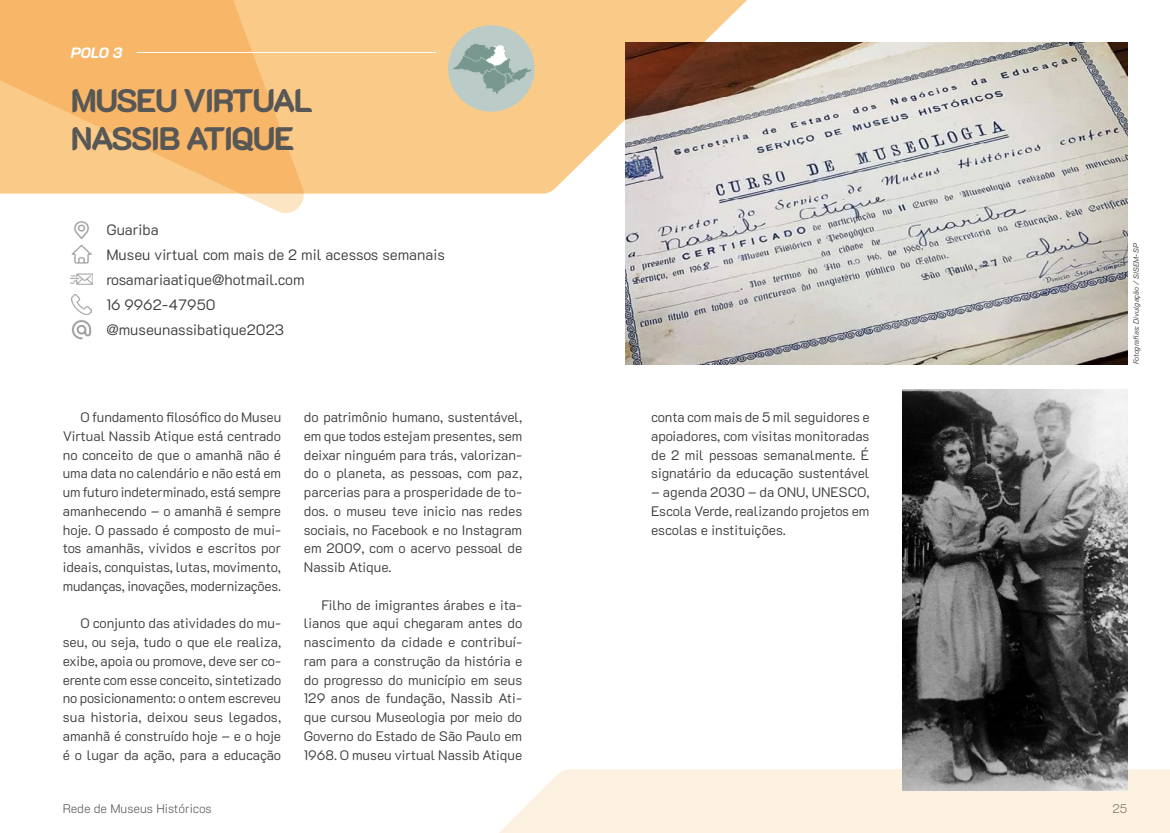
<style>
.page{position:relative;width:1170px;height:833px;background:#fff}
.page>*{position:absolute;margin:0;border:0;box-sizing:border-box;transform-origin:0 0}
.t1{font:800 32.5px/37.5px "K2 D";letter-spacing:-.05em;color:#575756}
.t2{font:300 15px/25px "K2 D";color:#3c3c3b}
.t3{font:italic 800 15px "K2 D";color:#fff}
.t4{font:300 13.75px/18.8px "K2 D";color:#3c3c3b;text-align:justify}
.t5{font:200 12.5px "K2 D";color:#575756}
.t6{font:italic 300 7.5px "K2 D";letter-spacing:-.015em;color:#3c3c3b}
</style>
<div class="page">
<img style="left:625px;top:43px;width:502px;height:321px">
<svg style="left:308px;top:0;width:473px;height:194px;background:#e2bd8e"></svg>
<svg style="left:0;top:0;width:308px;height:213px;background:#f8c37f"></svg>
<div style="left:499px;top:769px;width:670px;height:64px;background:#fdf2e1"></div>
<img style="left:902px;top:390px;width:225px;height:400px">
<img style="left:74px;top:221px;width:15px;height:19px">
<img style="left:72px;top:244px;width:19px;height:19px">
<img style="left:71px;top:273px;width:21px;height:12px">
<img style="left:72px;top:295px;width:19px;height:19px">
<img style="left:72px;top:320px;width:20px;height:20px">
<div style="left:448px;top:25px;width:86px;height:87px;background:#bbcbc7;border-radius:50%"></div>
<img style="left:450px;top:43px;width:82px;height:51px">
<hr style="left:136px;top:52px;width:300px;height:1px;background:#fff">
<p class="t3" style="left:71px;top:44px;width:53px">POLO 3</p>
<h1 class="t1" style="left:71px;top:82px;width:243px">MUSEU VIRTUAL<br>NASSIB ATIQUE</h1>
<p class="t2" style="left:106px;top:217px;width:340px">Guariba<br>Museu virtual com mais de 2 mil acessos semanais rosamariaatique@hotmail.com<br>16 9962-47950<br>@museunassibatique2023</p>
<p class="t4" style="left:63px;top:408px;width:220px;text-indent:18px">O fundamento filosófico do Museu Virtual Nassib Atique está centrado no conceito de que o amanhã não é uma data no calendário e não está em um futuro indeterminado, está sempre amanhecendo – o amanhã é sempre hoje. O passado é composto de mui&shy;tos amanhãs, vividos e escritos por ideais, conquistas, lutas, movimento, mudanças, inovações, modernizações.</p>
<p class="t4" style="left:63px;top:614px;width:220px;text-indent:18px">O conjunto das atividades do mu&shy;seu, ou seja, tudo o que ele realiza, exibe, apoia ou promove, deve ser co&shy;erente com esse conceito, sintetizado no posicionamento: o ontem escreveu sua historia, deixou seus legados, amanhã é construído hoje – e o hoje é o lugar da ação, para a educação</p>
<p class="t4" style="left:304px;top:408px;width:220px">do patrimônio humano, sustentável, em que todos estejam presentes, sem deixar ninguém para trás, valorizan&shy;do o planeta, as pessoas, com paz, parcerias para a prosperidade de to&shy;dos. o museu teve inicio nas redes sociais, no Facebook e no Instagram em 2009, com o acervo pessoal de Nassib Atique.</p>
<p class="t4" style="left:304px;top:595px;width:220px;text-indent:18px">Filho de imigrantes árabes e ita&shy;lianos que aqui chegaram antes do nascimento da cidade e contribuí&shy;ram para a construção da história e do progresso do município em seus 129 anos de fundação, Nassib Ati&shy;que cursou Museologia por meio do Governo do Estado de São Paulo em 1968. O museu virtual Nassib Atique</p>
<p class="t4" style="left:651px;top:408px;width:220px">conta com mais de 5 mil seguidores e apoiadores, com visitas monitoradas de 2 mil pessoas semanalmente. É signatário da educação sustentável</p>
<p class="t4" style="left:651px;top:483px;width:220px">– agenda 2030 – da ONU, UNESCO, Escola Verde, realizando projetos em escolas e instituições.</p>
<p class="t6" style="left:1131px;top:364px;width:122px;rotate:-90deg">Fotografias: Divulgação / SISEM-SP</p>
<p class="t5" style="left:63px;top:798px;width:150px">Rede de Museus Históricos</p>
<p class="t5" style="left:1112px;top:798px;width:17px">25</p>
</div>
